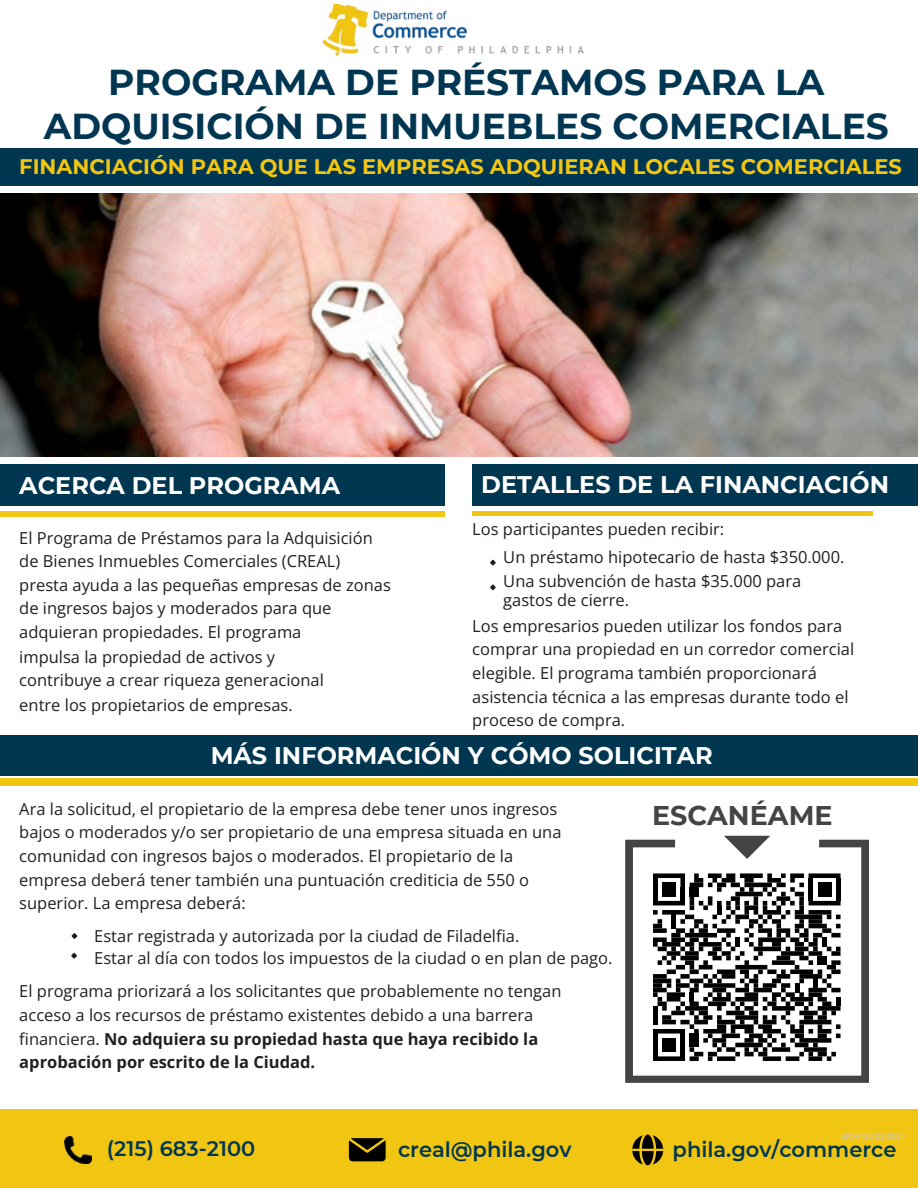
<style>
.page{position:relative;width:918px;height:1188px;background:#fff}
.page>*{position:absolute;margin:0;border:0;box-sizing:border-box;transform-origin:0 0}
.t1{font:700 36px/43.8px "Montserrat";color:#003651;text-align:center}
.t2{font:700 27px "Montserrat";color:#444}
.t3{font:700 24px "Montserrat";color:#fff}
.t4{font:700 21px "Montserrat";color:#f3c613}
.t5{font:600 21px "Montserrat";color:#003650}
.t6{font:16.5px/23.7px "Open Sans";color:#231f20}
.t7{font:700 16.5px "Open Sans";color:#231f20}
.t8{font:7.5px "IBM Plex Sans";color:#cfcfcf}
.s1{font-weight:400}
</style>
<div class="page">
<div style="left:0;top:511px;width:445px;height:6px;background:#f1c612"></div>
<div style="left:0;top:778px;width:918px;height:8px;background:#f1c612"></div>
<hr style="left:472px;top:511px;width:401px;height:4px;background:#f1c612">
<img style="left:322px;top:4px;width:262px;height:53px">
<div style="left:0;top:148px;width:918px;height:37px;background:#003650"></div>
<svg style="left:625px;top:840px;width:244px;height:243px"></svg>
<svg style="left:724px;top:836px;width:46px;height:23px"></svg>
<div style="left:0;top:1109px;width:918px;height:79px;background:#f1c612"></div>
<img style="left:64px;top:1136px;width:27px;height:27px">
<svg style="left:349px;top:1138px;width:37px;height:23px"></svg>
<svg style="left:632px;top:1134px;width:31px;height:31px"></svg>
<img style="left:0;top:193px;width:918px;height:263px">
<svg style="left:72px;top:933px;width:5px;height:6px"></svg>
<svg style="left:71px;top:953px;width:6px;height:5px"></svg>
<div style="left:0;top:465px;width:445px;height:41px;background:#003650"></div>
<svg style="left:490px;top:560px;width:6px;height:5px"></svg>
<svg style="left:490px;top:585px;width:6px;height:5px"></svg>
<div style="left:0;top:735px;width:918px;height:41px;background:#003650"></div>
<div style="left:472px;top:465px;width:446px;height:41px;background:#003650"></div>
<svg style="left:653px;top:873px;width:188px;height:188px"></svg>
<p class="t1" style="left:44px;top:60px;width:846px">PROGRAMA DE PRÉSTAMOS PARA LA<br>ADQUISICIÓN DE INMUEBLES COMERCIALES</p>
<p class="t4" style="left:19px;top:153px;width:884px">FINANCIACIÓN PARA QUE LAS EMPRESAS ADQUIERAN LOCALES COMERCIALES</p>
<p class="t3" style="left:19px;top:471px;width:322px">ACERCA DEL PROGRAMA</p>
<h4 class="t6" style="left:19px;top:525px;width:373px">El Programa de Préstamos para la Adquisición de Bienes Inmuebles Comerciales (CREAL) presta ayuda a las pequeñas empresas de zonas de ingresos bajos y moderados para que adquieran propiedades. El programa</h4>
<p class="t6" style="left:19px;top:645px;width:257px">impulsa la propiedad de activos y</p>
<h3 class="t6" style="left:19px;top:668px;width:306px">contribuye a crear riqueza generacional</h3>
<h3 class="t6" style="left:19px;top:693px;width:275px">entre los propietarios de empresas.</h3>
<p class="t3" style="left:481px;top:469px;width:409px">DETALLES DE LA FINANCIACIÓN</p>
<p class="t6" style="left:472px;top:516px;width:253px">Los participantes pueden recibir:</p>
<p class="t6" style="left:503px;top:545px;width:343px">Un préstamo hipotecario de hasta $350.000.</p>
<p class="t6" style="left:503px;top:569px;width:300px">Una subvención de hasta $35.000 para</p>
<p class="t6" style="left:503px;top:588px;width:127px">gastos de cierre.</p>
<p class="t6" style="left:472px;top:614px;width:383px">Los empresarios pueden utilizar los fondos para comprar una propiedad en un corredor comercial elegible. El programa también proporcionará asistencia técnica a las empresas durante todo el proceso de compra.</p>
<p class="t3" style="left:211px;top:741px;width:504px">MÁS INFORMACIÓN Y CÓMO SOLICITAR</p>
<p class="t6" style="left:19px;top:797px;width:544px">Ara la solicitud, el propietario de la empresa debe tener unos ingresos bajos o moderados y/o ser propietario de una empresa situada en una</p>
<p class="t6" style="left:19px;top:844px;width:495px">comunidad con ingresos bajos o moderados. El propietario de la</p>
<p class="t6" style="left:19px;top:867px;width:511px">empresa deberá tener también una puntuación crediticia de 550 o</p>
<h2 class="t6" style="left:19px;top:891px;width:228px">superior. La empresa deberá:</h2>
<p class="t6" style="left:94px;top:923px;width:427px">Estar registrada y autorizada por la ciudad de Filadelfia.</p>
<p class="t6" style="left:94px;top:946px;width:520px">Estar al día con todos los impuestos de la ciudad o en plan de pago.</p>
<p class="t6" style="left:19px;top:979px;width:544px">El programa priorizará a los solicitantes que probablemente no tengan</p>
<p class="t6" style="left:19px;top:1003px;width:515px">acceso a los recursos de préstamo existentes debido a una barrera</p>
<p class="t7" style="left:19px;top:1027px;width:520px"><span class="s1">financiera.</span> No adquiera su propiedad hasta que haya recibido la</p>
<p class="t7" style="left:19px;top:1051px;width:297px">aprobación por escrito de la Ciudad.</p>
<p class="t5" style="left:107px;top:1135px;width:150px">(215) 683-2100</p>
<p class="t5" style="left:398px;top:1137px;width:175px">creal@phila.gov</p>
<h3 class="t2" style="left:652px;top:798px;width:182px">ESCANÉAME</h3>
<p class="t8" style="left:841px;top:1132px;width:66px">UPDATED 01/2024</p>
<p class="t5" style="left:673px;top:1137px;width:225px">phila.gov/commerce</p>
</div>
